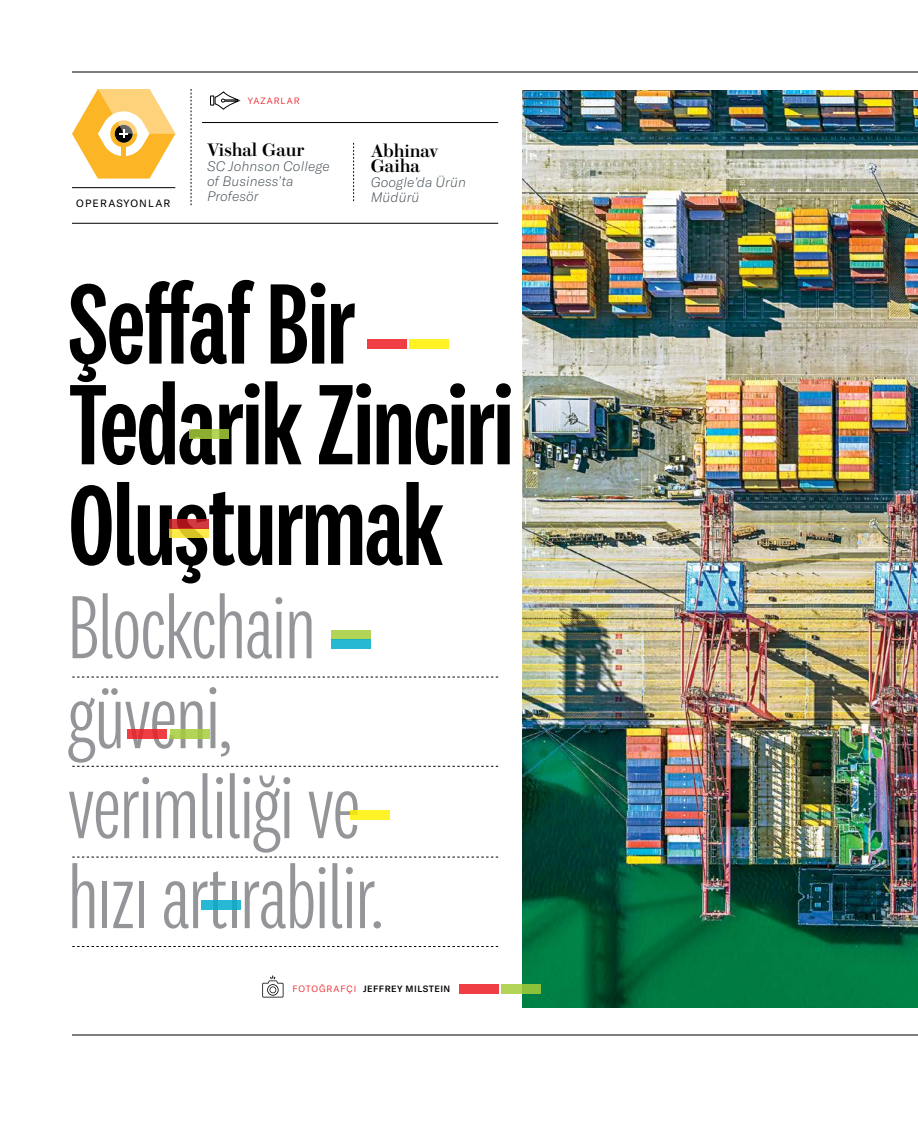
<style>
.page{position:relative;width:918px;height:1134px;background:#fff}
.page>*{position:absolute;margin:0;border:0;box-sizing:border-box;transform-origin:0 0}
.t1{font:500 118.65px/100.6px "National 2 Compressed";letter-spacing:-.005em;color:#000}
.t2{font:300 92.85px/90px "National 2 Compressed";color:#939598}
.t3{font:500 18px/15px "Brunel Deck";letter-spacing:-.005em;color:#000}
.t4{font:italic 100 13.5px/15px "GT America";letter-spacing:.01em;color:#3e484f}
.t5{font:10.5px "GT America";letter-spacing:.11em;color:#000}
.t6{font:500 9px "GT America";letter-spacing:.055em;color:#000}
.t7{font:300 9px "GT America";letter-spacing:.11em;color:#ed1d24}
.s1{font-weight:300;color:#ed1d24}
</style>
<div class="page">
<svg style="left:210px;top:91px;width:29px;height:19px"></svg>
<img style="left:522px;top:90px;width:396px;height:918px">
<svg style="left:353px;top:143px;width:1px;height:58px"></svg>
<div style="left:189px;top:429px;width:40px;height:9px;background:#b3d557"></div>
<div style="left:331px;top:630px;width:39px;height:10px;background:#b3d557"></div>
<div style="left:331px;top:639px;width:39px;height:9px;background:#27b8d4"></div>
<div style="left:368px;top:339px;width:39px;height:9px;background:#ef3f45"></div>
<div style="left:409px;top:339px;width:39px;height:9px;background:#fff327"></div>
<div style="left:128px;top:729px;width:39px;height:9px;background:#ef3f45"></div>
<div style="left:170px;top:729px;width:39px;height:9px;background:#b3d557"></div>
<div style="left:459px;top:984px;width:39px;height:9px;background:#ef3f45"></div>
<svg style="left:501px;top:984px;width:40px;height:9px"></svg>
<div style="left:170px;top:529px;width:39px;height:9px;background:#ffea4d"></div>
<div style="left:170px;top:520px;width:39px;height:9px;background:#d23a40"></div>
<div style="left:351px;top:810px;width:39px;height:9px;background:#fff327"></div>
<div style="left:202px;top:900px;width:39px;height:9px;background:#27b8d4"></div>
<svg style="left:72px;top:677px;width:426px;height:1px"></svg>
<svg style="left:72px;top:766px;width:426px;height:1px"></svg>
<svg style="left:72px;top:857px;width:426px;height:1px"></svg>
<svg style="left:72px;top:946px;width:426px;height:1px"></svg>
<hr style="left:202px;top:122px;width:296px;height:1px;background:#000">
<svg style="left:262px;top:976px;width:21px;height:22px"></svg>
<svg style="left:191px;top:89px;width:1px;height:116px"></svg>
<hr style="left:72px;top:187px;width:103px;height:1px;background:#000">
<svg style="left:72px;top:89px;width:103px;height:90px"></svg>
<hr style="left:72px;top:72px;width:846px;height:1px;background:#000">
<hr style="left:72px;top:1035px;width:846px;height:1px;background:#000">
<hr style="left:72px;top:223px;width:426px;height:1px;background:#000">
<p class="t5" style="left:76px;top:197px;width:96px">OPERASYONLAR</p>
<p class="t7" style="left:248px;top:95px;width:53px">YAZARLAR</p>
<h3 class="t3" style="left:207px;top:143px;width:99px">Vishal Gaur</h3>
<p class="t4" style="left:207px;top:159px;width:124px">SC Johnson College of Business’ta<br>Profesör</p>
<h3 class="t3" style="left:371px;top:143px;width:69px">Abhinav<br>Gaiha</h3>
<p class="t4" style="left:371px;top:174px;width:97px">Google’da Ürün<br>Müdürü</p>
<h1 class="t1" style="left:69px;top:273px;width:446px">Şeffaf Bir<br>Tedarik Zinciri<br>Oluşturmak</h1>
<h2 class="t2" style="left:68px;top:582px;width:316px">Blockchain güveni, verimliliği ve hızı artırabilir.</h2>
<p class="t6" style="left:292px;top:983px;width:159px"><span class="s1">FOTOĞRAFÇI</span> JEFFREY MILSTEIN</p>
</div>
